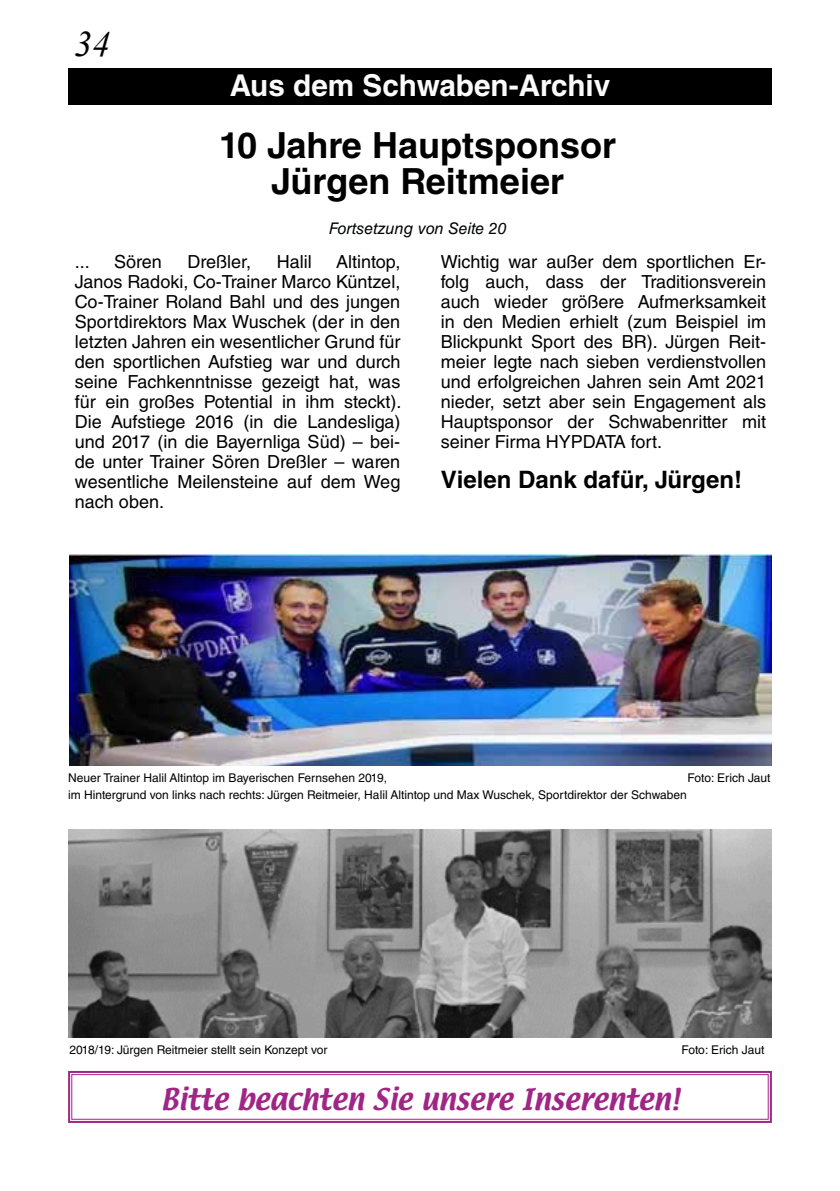
<style>
.page{position:relative;width:840px;height:1191px;background:#fff}
.page>*{position:absolute;margin:0;border:0;box-sizing:border-box;transform-origin:0 0}
.t1{font:700 36px/36px "Helvetica LT Std";color:#000;text-align:center}
.t2{font:italic 36px "Times New Roman";color:#000}
.t3{font:700 30px "Helvetica LT Std";color:#fbfbfb}
.t4{font:26px "Textile";color:#a02685}
.t5{font:700 24px "Helvetica LT Std";color:#000}
.t6{font:18px/20px "Helvetica LT Std";color:#000;text-align:justify}
.t7{font:italic 16px "Helvetica LT Std";color:#010202}
.t8{font:12px "Helvetica LT Std";color:#000}
</style>
<div class="page">
<div style="left:68px;top:68px;width:703px;height:36px;background:#000"></div>
<svg style="left:68px;top:1070px;width:704px;height:53px"></svg>
<div style="left:71px;top:1074px;width:697px;height:45px;border:1px solid #a02685"></div>
<img style="left:69px;top:554px;width:702px;height:211px">
<img style="left:68px;top:830px;width:703px;height:207px">
<h1 class="t2" style="left:74px;top:19px;width:37px">34</h1>
<h2 class="t3" style="left:229px;top:67px;width:382px">Aus dem Schwaben-Archiv</h2>
<h1 class="t1" style="left:219px;top:126px;width:398px">10 Jahre Hauptsponsor<br>Jürgen Reitmeier</h1>
<p class="t7" style="left:328px;top:219px;width:179px">Fortsetzung von Seite 20</p>
<p class="t6" style="left:75px;top:252px;width:17px">...</p>
<p class="t6" style="left:114px;top:252px;width:49px">Sören</p>
<p class="t6" style="left:187px;top:252px;width:65px">Dreßler,</p>
<p class="t6" style="left:276px;top:252px;width:36px">Halil</p>
<p class="t6" style="left:75px;top:252px;width:328px;text-indent:261px">Altintop, Janos Radoki, Co-Trainer Marco Küntzel, Co-Trainer Roland Bahl und des jungen Sportdirektors Max Wuschek (der in den letzten Jahren ein wesentlicher Grund für den sportlichen Aufstieg war und durch seine Fachkenntnisse gezeigt hat, was für ein großes Potential in ihm steckt).<br>Die Aufstiege 2016 (in die Landesliga) und 2017 (in die Bayernliga Süd) – bei&shy;de unter Trainer Sören Dreßler – waren wesentliche Meilensteine auf dem Weg nach oben.</p>
<p class="t6" style="left:440px;top:252px;width:327px">Wichtig war außer dem sportlichen Er&shy;folg auch, dass der Traditionsverein auch wieder größere Aufmerksamkeit in den Medien erhielt (zum Beispiel im Blickpunkt Sport des BR). Jürgen Reit&shy;meier legte nach sieben verdienstvollen und erfolgreichen Jahren sein Amt 2021 nieder, setzt aber sein Engagement als Hauptsponsor der Schwabenritter mit seiner Firma HYPDATA fort.</p>
<h3 class="t5" style="left:440px;top:465px;width:303px">Vielen Dank dafür, Jürgen!</h3>
<p class="t8" style="left:68px;top:770px;width:320px">Neuer Trainer Halil Altintop im Bayerischen Fernsehen 2019,</p>
<p class="t8" style="left:687px;top:770px;width:84px">Foto: Erich Jaut</p>
<p class="t8" style="left:68px;top:787px;width:620px">im Hintergrund von links nach rechts: Jürgen Reitmeier, Halil Altintop und Max Wuschek, Sportdirektor der Schwaben</p>
<p class="t8" style="left:69px;top:1042px;width:259px">2018/19: Jürgen Reitmeier stellt sein Konzept vor</p>
<p class="t8" style="left:681px;top:1042px;width:84px">Foto: Erich Jaut</p>
<h3 class="t4" style="left:161px;top:1081px;width:519px">Bitte beachten Sie unsere Inserenten!</h3>
</div>
